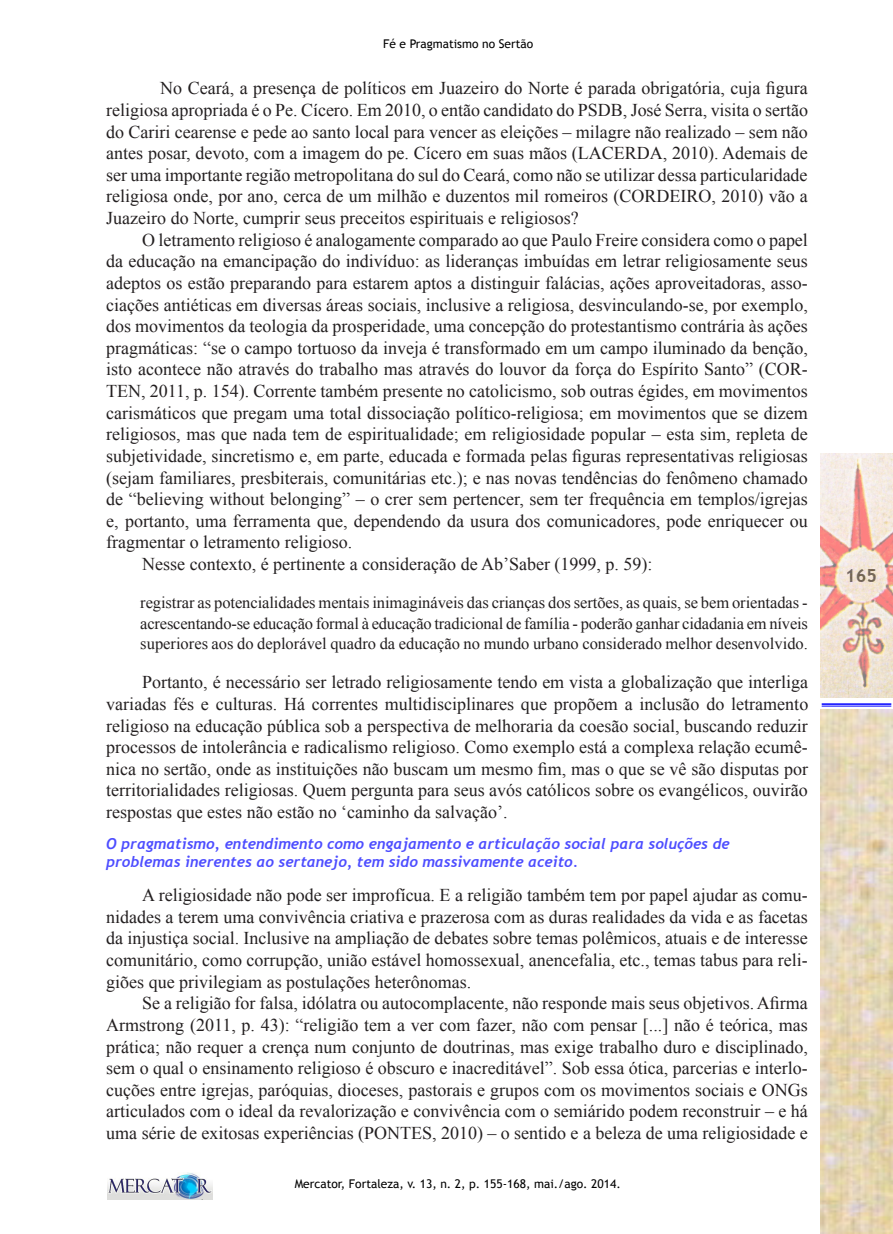
<style>
.page{position:relative;width:893px;height:1234px;background:#fff}
.page>*{position:absolute;margin:0;border:0;box-sizing:border-box;transform-origin:0 0}
.t1{font:18px/21.6px "Times New Roman";color:#231f20;text-align:justify}
.t2{font:700 18px "Trebuchet MS";color:#000}
.CITAÇÃO_DE_TESE{font:16.5px/20.2px "Times New Roman";color:#231f20;text-align:justify}
.SUBTÍTULO_2{font:italic 700 15px/18px "Trebuchet";color:#4d4dff}
.t3{font:12px "Trebuchet MS";color:#000}
</style>
<div class="page">
<img style="left:108px;top:1172px;width:105px;height:27px">
<img style="left:821px;top:453px;width:72px;height:244px">
<hr style="left:822px;top:703px;width:69px;height:1px;background:#00f">
<hr style="left:822px;top:705px;width:69px;height:1px;background:#00f">
<img style="left:821px;top:709px;width:72px;height:524px">
<p class="t3" style="left:383px;top:37px;width:152px">Fé e Pragmatismo no Sertão</p>
<p class="t1" style="left:106px;top:77px;width:703px;text-indent:54px">No Ceará, a presença de políticos em Juazeiro do Norte é parada obrigatória, cuja figura religiosa apropriada é o Pe. Cícero. Em 2010, o então candidato do PSDB, José Serra, visita o sertão do Cariri cearense e pede ao santo local para vencer as eleições – milagre não realizado – sem não antes posar, devoto, com a imagem do pe. Cícero em suas mãos (LACERDA, 2010). Ademais de ser uma importante região metropolitana do sul do Ceará, como não se utilizar dessa particularidade religiosa onde, por ano, cerca de um milhão e duzentos mil romeiros (CORDEIRO, 2010) vão a Juazeiro do Norte, cumprir seus preceitos espirituais e religiosos?</p>
<p class="t1" style="left:106px;top:228px;width:703px;text-indent:36px">O letramento religioso é analogamente comparado ao que Paulo Freire considera como o papel da educação na emancipação do indivíduo: as lideranças imbuídas em letrar religiosamente seus adeptos os estão preparando para estarem aptos a distinguir falácias, ações aproveitadoras, asso&shy;ciações antiéticas em diversas áreas sociais, inclusive a religiosa, desvinculando-se, por exemplo, dos movimentos da teologia da prosperidade, uma concepção do protestantismo contrária às ações pragmáticas: “se o campo tortuoso da inveja é transformado em um campo iluminado da benção, isto acontece não através do trabalho mas através do louvor da força do Espírito Santo” (COR-TEN, 2011, p. 154). Corrente também presente no catolicismo, sob outras égides, em movimentos carismáticos que pregam uma total dissociação político-religiosa; em movimentos que se dizem religiosos, mas que nada tem de espiritualidade; em religiosidade popular – esta sim, repleta de subjetividade, sincretismo e, em parte, educada e formada pelas figuras representativas religiosas (sejam familiares, presbiterais, comunitárias etc.); e nas novas tendências do fenômeno chamado de “believing without belonging” – o crer sem pertencer, sem ter frequência em templos/igrejas e, portanto, uma ferramenta que, dependendo da usura dos comunicadores, pode enriquecer ou fragmentar o letramento religioso.</p>
<p class="t1" style="left:142px;top:552px;width:512px">Nesse contexto, é pertinente a consideração de Ab’Saber (1999, p. 59):</p>
<p class="CITAÇÃO_DE_TESE" style="left:140px;top:592px;width:669px">registrar as potencialidades mentais inimagináveis das crianças dos sertões, as quais, se bem orientadas - acrescentando-se educação formal à educação tradicional de família - poderão ganhar cidadania em níveis superiores aos do deplorável quadro da educação no mundo urbano considerado melhor desenvolvido.</p>
<p class="t1" style="left:106px;top:671px;width:704px;text-indent:36px">Portanto, é necessário ser letrado religiosamente tendo em vista a globalização que interliga variadas fés e culturas. Há correntes multidisciplinares que propõem a inclusão do letramento religioso na educação pública sob a perspectiva de melhoraria da coesão social, buscando reduzir processos de intolerância e radicalismo religioso. Como exemplo está a complexa relação ecumê&shy;nica no sertão, onde as instituições não buscam um mesmo fim, mas o que se vê são disputas por territorialidades religiosas. Quem pergunta para seus avós católicos sobre os evangélicos, ouvirão respostas que estes não estão no ‘caminho da salvação’.</p>
<p class="SUBTÍTULO_2" style="left:106px;top:834px;width:625px">O pragmatismo, entendimento como engajamento e articulação social para soluções de problemas inerentes ao sertanejo, tem sido massivamente aceito.</p>
<p class="t1" style="left:106px;top:883px;width:703px;text-indent:36px">A religiosidade não pode ser improfícua. E a religião também tem por papel ajudar as comu&shy;nidades a terem uma convivência criativa e prazerosa com as duras realidades da vida e as facetas da injustiça social. Inclusive na ampliação de debates sobre temas polêmicos, atuais e de interesse comunitário, como corrupção, união estável homossexual, anencefalia, etc., temas tabus para reli&shy;giões que privilegiam as postulações heterônomas.</p>
<p class="t1" style="left:106px;top:991px;width:703px;text-indent:36px">Se a religião for falsa, idólatra ou autocomplacente, não responde mais seus objetivos. Afirma Armstrong (2011, p. 43): “religião tem a ver com fazer, não com pensar [...] não é teórica, mas prática; não requer a crença num conjunto de doutrinas, mas exige trabalho duro e disciplinado, sem o qual o ensinamento religioso é obscuro e inacreditável”. Sob essa ótica, parcerias e interlo&shy;cuções entre igrejas, paróquias, dioceses, pastorais e grupos com os movimentos sociais e ONGs articulados com o ideal da revalorização e convivência com o semiárido podem reconstruir – e há uma série de exitosas experiências (PONTES, 2010) – o sentido e a beleza de uma religiosidade e</p>
<p class="t3" style="left:295px;top:1176px;width:328px">Mercator, Fortaleza, v. 13, n. 2, p. 155-168, mai./ago. 2014.</p>
<p class="t2" style="left:845px;top:564px;width:33px">165</p>
</div>
